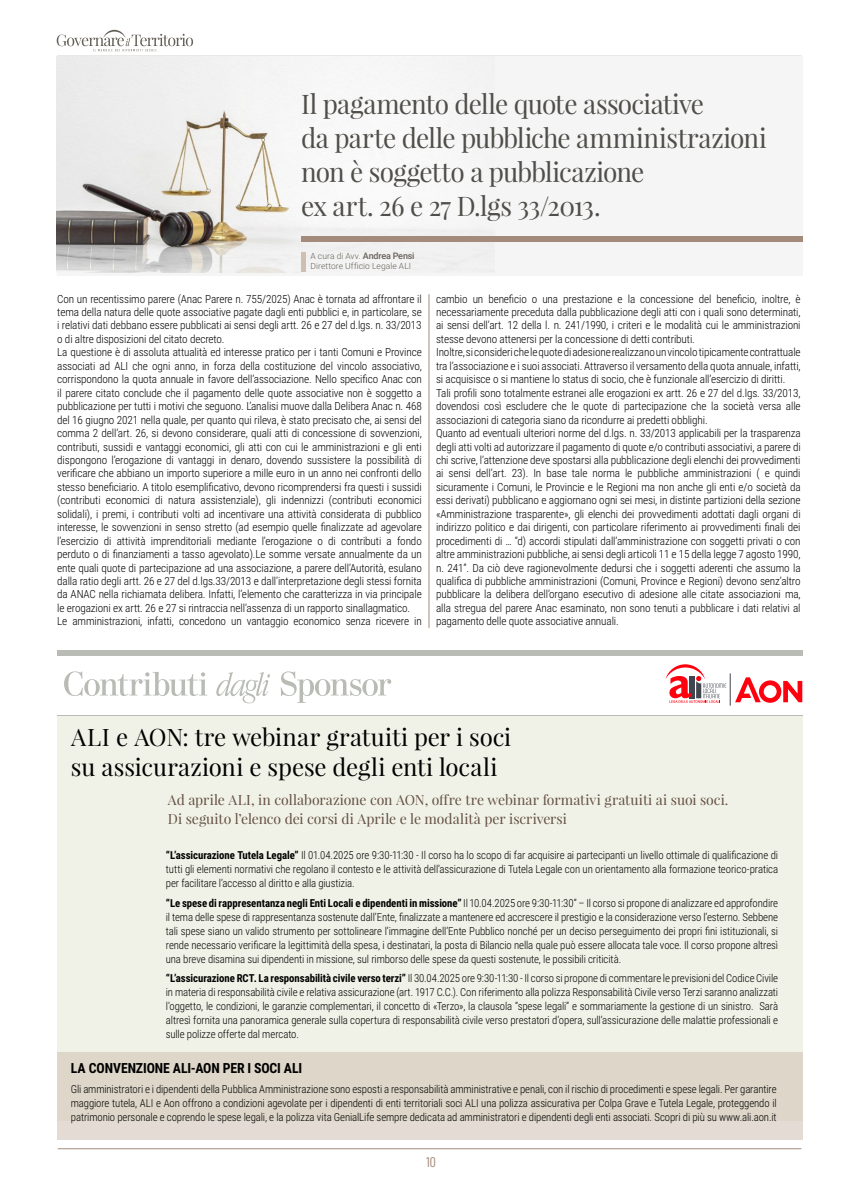
<style>
.page{position:relative;width:842px;height:1191px;background:#fff}
.page>*{position:absolute;margin:0;border:0;box-sizing:border-box;transform-origin:0 0}
.t1{font:27px/34px "Playfair Display";letter-spacing:-.025em;color:#504e4a}
.t2{font:24px/30px "Playfair Display";color:#000}
.t3{font:14px/19px "Playfair Display";color:#634f42}
.t4{font:700 14px "Roboto Condensed";letter-spacing:-.01em;color:#000}
.t5{font:14px "Barlow Condensed";color:#a48a7a}
.t6{font:300 11.2px/13.4px "Roboto Condensed";letter-spacing:-.01em;color:#000}
.t7{font:300 11px/14px "Roboto Condensed";letter-spacing:-.01em;color:#000;text-align:justify}
.t8{font:300 8.5px/10px "Roboto";letter-spacing:.01em;color:#666158}
.s1{font-weight:500;font-size:9px}
.s2{font-weight:700}
</style>
<div class="page">
<hr style="left:58px;top:1148px;width:743px;height:1px;background:#a48a7a">
<svg style="left:57px;top:30px;width:136px;height:21px"></svg>
<hr style="left:57px;top:56px;width:745px;height:1px;background:#666158">
<div style="left:57px;top:716px;width:745px;height:404px;background:#f1f2e7"></div>
<div style="left:57px;top:1052px;width:745px;height:88px;background:#ddd6c9"></div>
<div style="left:57px;top:57px;width:745px;height:219px;background:#f5f5f5"></div>
<img style="left:57px;top:57px;width:437px;height:216px">
<hr style="left:429px;top:294px;width:1px;height:334px;background:#a48a7a">
<div style="left:301px;top:237px;width:502px;height:5px;background:#a48a7a"></div>
<div style="left:57px;top:651px;width:745px;height:5px;background:#b9bcb5"></div>
<hr style="left:57px;top:715px;width:745px;height:1px;background:#b9bcb5">
<svg style="left:64px;top:671px;width:327px;height:32px"></svg>
<div style="left:301px;top:252px;width:5px;height:19px;background:#cdbfb1"></div>
<svg style="left:735px;top:677px;width:67px;height:26px"></svg>
<svg style="left:665px;top:664px;width:61px;height:39px"></svg>
<hr style="left:730px;top:673px;width:1px;height:32px;background:#40454f">
<h1 class="t1" style="left:301px;top:87px;width:467px">Il pagamento delle quote associative<br>da parte delle pubbliche amministrazioni non è soggetto a pubblicazione<br>ex art. 26 e 27 D.lgs 33/2013.</h1>
<p class="t8" style="left:311px;top:251px;width:106px">A cura di Avv. <span class="s1">Andrea Pensi<br></span>Direttore Ufficio Legale ALI</p>
<p class="t6" style="left:57px;top:291px;width:366px">Con un recentissimo parere (Anac Parere n. 755/2025) Anac è tornata ad affrontare il tema della natura delle quote associative pagate dagli enti pubblici e, in particolare, se i relativi dati debbano essere pubblicati ai sensi degli artt. 26 e 27 del d.lgs. n. 33/2013 o di altre disposizioni del citato decreto.<br>La questione è di assoluta attualità ed interesse pratico per i tanti Comuni e Province associati ad ALI che ogni anno, in forza della costituzione del vincolo associativo, corrispondono la quota annuale in favore dell’associazione. Nello specifico Anac con il parere citato conclude che il pagamento delle quote associative non è soggetto a pubblicazione per tutti i motivi che seguono. L’analisi muove dalla Delibera Anac n. 468 del 16 giugno 2021 nella quale, per quanto qui rileva, è stato precisato che, ai sensi del comma 2 dell’art. 26, si devono considerare, quali atti di concessione di sovvenzioni, contributi, sussidi e vantaggi economici, gli atti con cui le amministrazioni e gli enti dispongono l’erogazione di vantaggi in denaro, dovendo sussistere la possibilità di verificare che abbiano un importo superiore a mille euro in un anno nei confronti dello stesso beneficiario. A titolo esemplificativo, devono ricomprendersi fra questi i sussidi (contributi economici di natura assistenziale), gli indennizzi (contributi economici solidali), i premi, i contributi volti ad incentivare una attività considerata di pubblico interesse, le sovvenzioni in senso stretto (ad esempio quelle finalizzate ad agevolare l’esercizio di attività imprenditoriali mediante l’erogazione o di contributi a fondo perduto o di finanziamenti a tasso agevolato).Le somme versate annualmente da un ente quali quote di partecipazione ad una associazione, a parere dell’Autorità, esulano dalla ratio degli artt. 26 e 27 del d.lgs.33/2013 e dall’interpretazione degli stessi fornita da ANAC nella richiamata delibera. Infatti, l’elemento che caratterizza in via principale le erogazioni ex artt. 26 e 27 si rintraccia nell’assenza di un rapporto sinallagmatico.<br>Le amministrazioni, infatti, concedono un vantaggio economico senza ricevere in</p>
<p class="t6" style="left:436px;top:291px;width:366px">cambio un beneficio o una prestazione e la concessione del beneficio, inoltre, è necessariamente preceduta dalla pubblicazione degli atti con i quali sono determinati, ai sensi dell’art. 12 della l. n. 241/1990, i criteri e le modalità cui le amministrazioni stesse devono attenersi per la concessione di detti contributi.<br>Inoltre, si consideri che le quote di adesione realizzano un vincolo tipicamente contrattuale tra l’associazione e i suoi associati. Attraverso il versamento della quota annuale, infatti, si acquisisce o si mantiene lo status di socio, che è funzionale all’esercizio di diritti.<br>Tali profili sono totalmente estranei alle erogazioni ex artt. 26 e 27 del d.lgs. 33/2013, dovendosi così escludere che le quote di partecipazione che la società versa alle associazioni di categoria siano da ricondurre ai predetti obblighi.<br>Quanto ad eventuali ulteriori norme del d.lgs. n. 33/2013 applicabili per la trasparenza degli atti volti ad autorizzare il pagamento di quote e/o contributi associativi, a parere di chi scrive, l’attenzione deve spostarsi alla pubblicazione degli elenchi dei provvedimenti ai sensi dell’art. 23). In base tale norma le pubbliche amministrazioni ( e quindi sicuramente i Comuni, le Provincie e le Regioni ma non anche gli enti e/o società da essi derivati) pubblicano e aggiornano ogni sei mesi, in distinte partizioni della sezione «Amministrazione trasparente», gli elenchi dei provvedimenti adottati dagli organi di indirizzo politico e dai dirigenti, con particolare riferimento ai provvedimenti finali dei procedimenti di … “d) accordi stipulati dall’amministrazione con soggetti privati o con altre amministrazioni pubbliche, ai sensi degli articoli 11 e 15 della legge 7 agosto 1990, n. 241”. Da ciò deve ragionevolmente dedursi che i soggetti aderenti che assumo la qualifica di pubbliche amministrazioni (Comuni, Province e Regioni) devono senz’altro pubblicare la delibera dell’organo esecutivo di adesione alle citate associazioni ma, alla stregua del parere Anac esaminato, non sono tenuti a pubblicare i dati relativi al pagamento delle quote associative annuali.</p>
<h2 class="t2" style="left:71px;top:721px;width:442px">ALI e AON: tre webinar gratuiti per i soci su assicurazioni e spese degli enti locali</h2>
<p class="t3" style="left:168px;top:790px;width:562px">Ad aprile ALI, in collaborazione con AON, offre tre webinar formativi gratuiti ai suoi soci.<br>Di seguito l’elenco dei corsi di Aprile e le modalità per iscriversi</p>
<p class="t7" style="left:166px;top:847px;width:614px"><span class="s2">“L’assicurazione Tutela Legale”</span> Il 01.04.2025 ore 9:30-11:30 - Il corso ha lo scopo di far acquisire ai partecipanti un livello ottimale di qualificazione di tutti gli elementi normativi che regolano il contesto e le attività dell’assicurazione di Tutela Legale con un orientamento alla formazione teorico-pratica per facilitare l’accesso al diritto e alla giustizia.</p>
<p class="t7" style="left:166px;top:895px;width:614px"><span class="s2">“Le spese di rappresentanza negli Enti Locali e dipendenti in missione”</span> Il 10.04.2025 ore 9:30-11:30” – Il corso si propone di analizzare ed approfondire il tema delle spese di rappresentanza sostenute dall’Ente, finalizzate a mantenere ed accrescere il prestigio e la considerazione verso l’esterno. Sebbene tali spese siano un valido strumento per sottolineare l’immagine dell’Ente Pubblico nonché per un deciso perseguimento dei propri fini istituzionali, si rende necessario verificare la legittimità della spesa, i destinatari, la posta di Bilancio nella quale può essere allocata tale voce. Il corso propone altresì una breve disamina sui dipendenti in missione, sul rimborso delle spese da questi sostenute, le possibili criticità.</p>
<p class="t7" style="left:166px;top:971px;width:614px"><span class="s2">“L’assicurazione RCT. La responsabilità civile verso terzi”</span> Il 30.04.2025 ore 9:30-11:30 - Il corso si propone di commentare le previsioni del Codice Civile in materia di responsabilità civile e relativa assicurazione (art. 1917 C.C.). Con riferimento alla polizza Responsabilità Civile verso Terzi saranno analizzati l’oggetto, le condizioni, le garanzie complementari, il concetto di «Terzo», la clausola “spese legali” e sommariamente la gestione di un sinistro. Sarà altresì fornita una panoramica generale sulla copertura di responsabilità civile verso prestatori d’opera, sull’assicurazione delle malattie professionali e sulle polizze offerte dal mercato.</p>
<p class="t4" style="left:71px;top:1058px;width:233px">LA CONVENZIONE ALI-AON PER I SOCI ALI</p>
<p class="t7" style="left:71px;top:1081px;width:707px">Gli amministratori e i dipendenti della Pubblica Amministrazione sono esposti a responsabilità amministrative e penali, con il rischio di procedimenti e spese legali. Per garantire maggiore tutela, ALI e Aon offrono a condizioni agevolate per i dipendenti di enti territoriali soci ALI una polizza assicurativa per Colpa Grave e Tutela Legale, proteggendo il patrimonio personale e coprendo le spese legali, e la polizza vita GenialLife sempre dedicata ad amministratori e dipendenti degli enti associati. Scopri di più su www.ali.aon.it</p>
<p class="t5" style="left:426px;top:1151px;width:11px">10</p>
</div>
